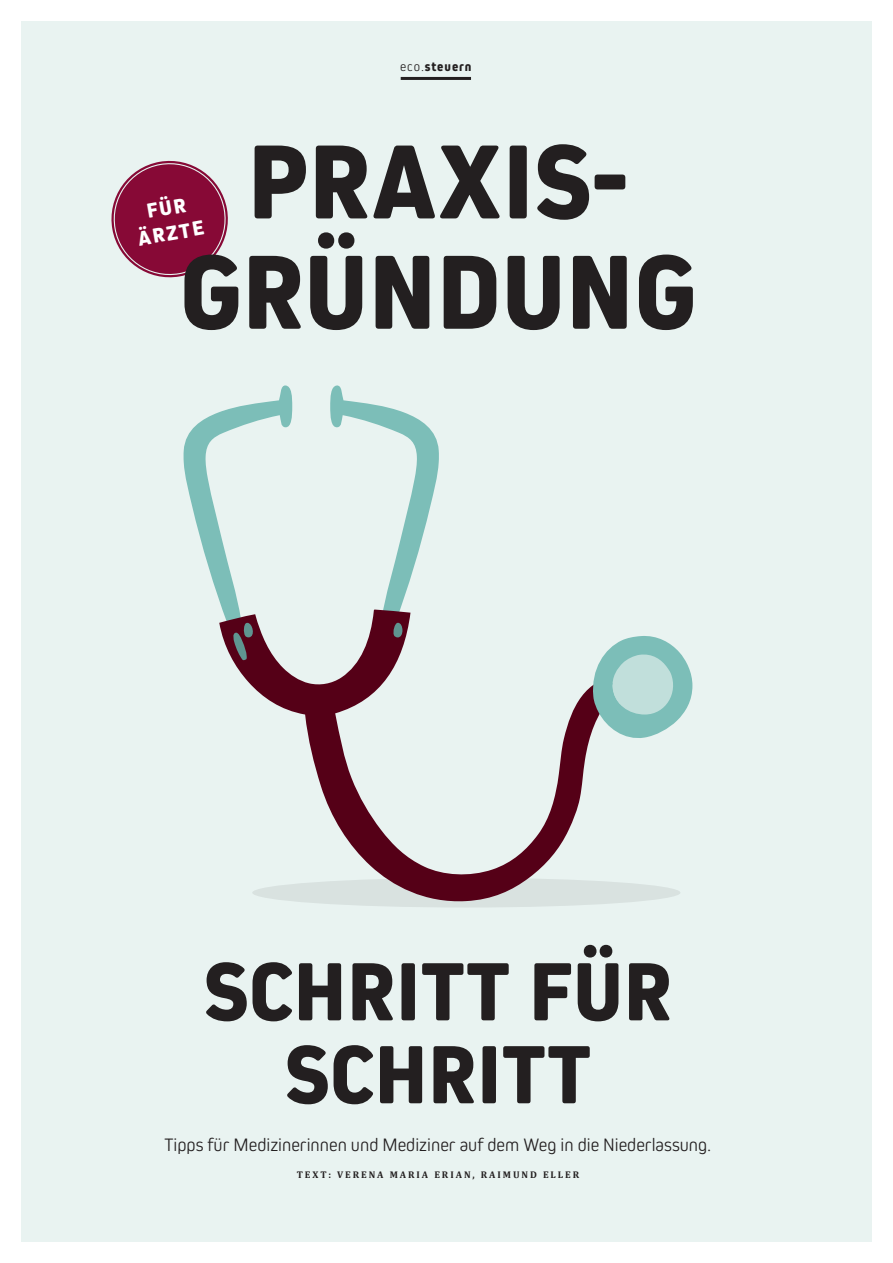
<style>
.page{position:relative;width:893px;height:1263px;background:#fff}
.page>*{position:absolute;margin:0;border:0;box-sizing:border-box;transform-origin:0 0}
.t1{font:800 109.8px/110.2px "Kiro";color:#231f20;text-align:center}
.t2{font:800 85.95px/82.9px "Kiro";color:#231f20;text-align:center}
.t3{font:800 21.3px/25.7px "Kiro";color:#fff;text-align:center}
.t4{font:300 18.75px "Kiro";color:#231f20}
.t5{font:800 13.5px "Kiro";letter-spacing:.07em;color:#231f20}
.t6{font:700 9.75px "Cambria";letter-spacing:.2em;color:#231f20}
.s1{font-weight:300}
</style>
<div class="page">
<div style="left:21px;top:21px;width:851px;height:1221px;background:#e9f3f1"></div>
<hr style="left:401px;top:77px;width:70px;height:3px;background:#231f20">
<div style="left:252px;top:878px;width:428px;height:29px;background:#d9e2e0;border-radius:50%"></div>
<svg style="left:232px;top:637px;width:392px;height:266px"></svg>
<svg style="left:591px;top:636px;width:101px;height:105px"></svg>
<svg style="left:183px;top:385px;width:109px;height:275px"></svg>
<svg style="left:330px;top:385px;width:109px;height:252px"></svg>
<svg style="left:111px;top:160px;width:117px;height:118px"></svg>
<p class="t5" style="left:400px;top:58px;width:73px"><span class="s1">eco.</span>steuern</p>
<h1 class="t1" style="left:179px;top:127px;width:519px">PRAXIS-<br>GRÜNDUNG</h1>
<p class="t3" style="left:131px;top:201px;width:68px;rotate:-10deg">FÜR<br>ÄRZTE</p>
<h2 class="t2" style="left:204px;top:951px;width:470px">SCHRITT FÜR<br>SCHRITT</h2>
<p class="t4" style="left:165px;top:1134px;width:548px">Tipps für Medizinerinnen und Mediziner auf dem Weg in die Niederlassung.</p>
<p class="t6" style="left:297px;top:1168px;width:284px">TEXT: VERENA MARIA ERIAN, RAIMUND ELLER</p>
</div>
